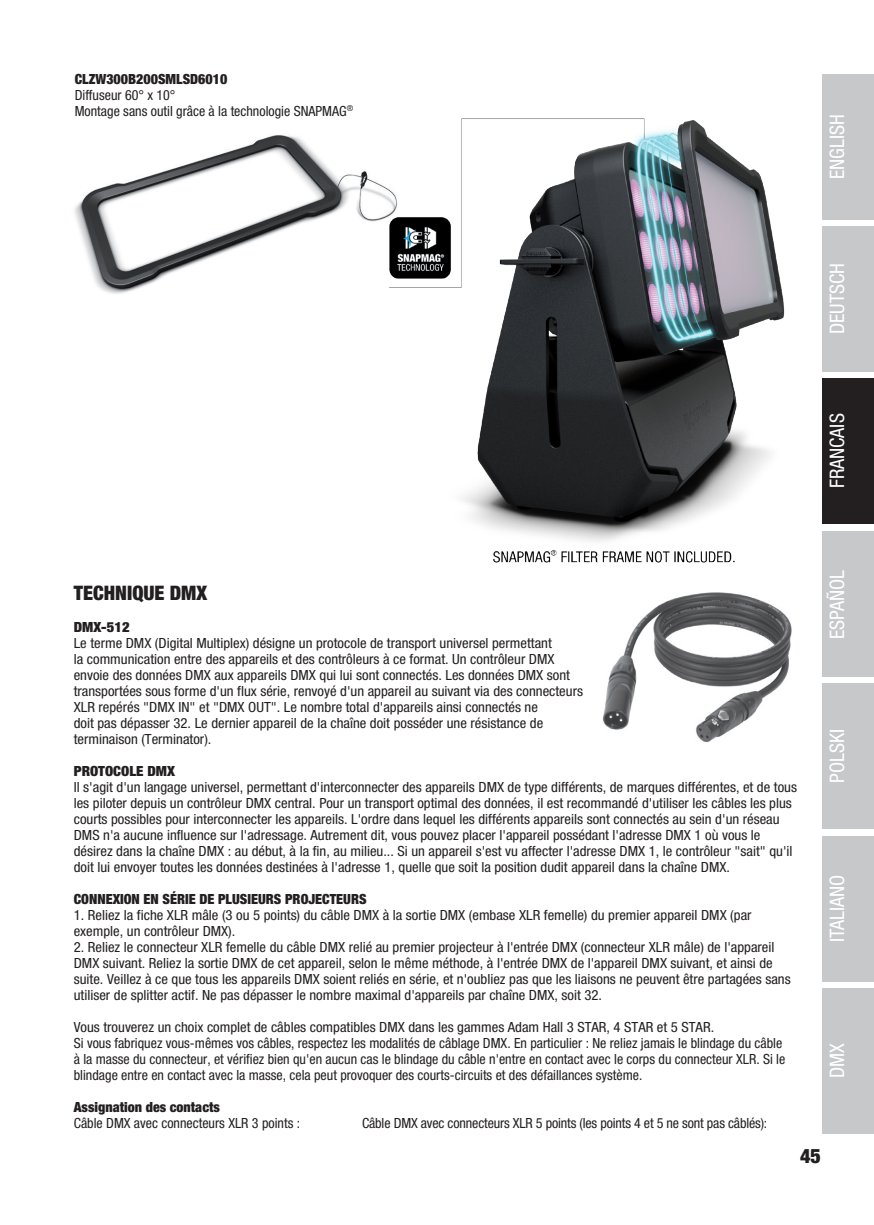
<style>
.page{position:relative;width:874px;height:1225px;background:#fff}
.page>*{position:absolute;margin:0;border:0;box-sizing:border-box;transform-origin:0 0}
.t1{font:condensed 20px "Helvetica Neue LT Std";color:#fff}
.t2{font:900 condensed 20px "Helvetica Neue LT Pro";color:#231f20}
.t3{font:900 condensed 20px "Helvetica Neue LT Std";color:#231f20}
.t4{font:condensed 14px/16px "Helvetica Neue LT Pro";color:#231f20;scale:1.05 1}
.t5{font:condensed 14px/16px "Helvetica Neue LT Pro";color:#231f20}
.t6{font:900 condensed 14px "Helvetica Neue LT Pro";color:#231f20}
.t7{font:900 condensed 14px "Helvetica Neue LT Pro";color:#231f20;scale:1.05 1}
</style>
<div class="page">
<div style="left:821px;top:988px;width:52px;height:146px;background:#c7c8ca"></div>
<div style="left:821px;top:74px;width:52px;height:145px;background:#c7c8ca"></div>
<div style="left:821px;top:226px;width:52px;height:145px;background:#c7c8ca"></div>
<div style="left:821px;top:378px;width:52px;height:146px;background:#231f20"></div>
<div style="left:821px;top:531px;width:52px;height:146px;background:#c7c8ca"></div>
<div style="left:821px;top:683px;width:52px;height:146px;background:#c7c8ca"></div>
<div style="left:821px;top:836px;width:52px;height:145px;background:#c7c8ca"></div>
<img style="left:74px;top:135px;width:281px;height:159px">
<img style="left:355px;top:76px;width:502px;height:510px">
<img style="left:602px;top:592px;width:190px;height:151px">
<p class="t6" style="left:75px;top:70px;width:154px">CLZW300B200SMLSD6010</p>
<p class="t5" style="left:75px;top:87px;width:280px">Diffuseur 60° x 10°<br>Montage sans outil grâce à la technologie SNAPMAG<sup>®</sup></p>
<h1 class="t1" style="left:824px;top:179px;width:66px;rotate:-90deg">ENGLISH</h1>
<h1 class="t1" style="left:824px;top:334px;width:73px;rotate:-90deg">DEUTSCH</h1>
<h1 class="t1" style="left:824px;top:488px;width:76px;rotate:-90deg">FRANCAIS</h1>
<h1 class="t2" style="left:74px;top:581px;width:135px">TECHNIQUE DMX</h1>
<p class="t7" style="left:74px;top:619px;width:55px">DMX-512</p>
<p class="t4" style="left:74px;top:635px;width:486px">Le terme DMX (Digital Multiplex) désigne un protocole de transport universel permettant<br>la communication entre des appareils et des contrôleurs à ce format. Un contrôleur DMX envoie des données DMX aux appareils DMX qui lui sont connectés. Les données DMX sont transportées sous forme d'un flux série, renvoyé d'un appareil au suivant via des connecteurs XLR repérés "DMX IN" et "DMX OUT". Le nombre total d'appareils ainsi connectés ne<br>doit pas dépasser 32. Le dernier appareil de la chaîne doit posséder une résistance de terminaison (Terminator).</p>
<p class="t7" style="left:74px;top:763px;width:98px">PROTOCOLE DMX</p>
<p class="t4" style="left:74px;top:779px;width:690px">Il s'agit d'un langage universel, permettant d'interconnecter des appareils DMX de type différents, de marques différentes, et de tous les piloter depuis un contrôleur DMX central. Pour un transport optimal des données, il est recommandé d'utiliser les câbles les plus courts possibles pour interconnecter les appareils. L'ordre dans lequel les différents appareils sont connectés au sein d'un réseau DMS n'a aucune influence sur l'adressage. Autrement dit, vous pouvez placer l'appareil possédant l'adresse DMX 1 où vous le désirez dans la chaîne DMX : au début, à la fin, au milieu... Si un appareil s'est vu affecter l'adresse DMX 1, le contrôleur "sait" qu'il doit lui envoyer toutes les données destinées à l'adresse 1, quelle que soit la position dudit appareil dans la chaîne DMX.</p>
<p class="t6" style="left:74px;top:891px;width:294px">CONNEXION EN SÉRIE DE PLUSIEURS PROJECTEURS</p>
<p class="t4" style="left:74px;top:907px;width:646px">1. Reliez la fiche XLR mâle (3 ou 5 points) du câble DMX à la sortie DMX (embase XLR femelle) du premier appareil DMX (par exemple, un contrôleur DMX).</p>
<p class="t4" style="left:74px;top:939px;width:684px">2. Reliez le connecteur XLR femelle du câble DMX relié au premier projecteur à l'entrée DMX (connecteur XLR mâle) de l'appareil DMX suivant. Reliez la sortie DMX de cet appareil, selon le même méthode, à l'entrée DMX de l'appareil DMX suivant, et ainsi de suite. Veillez à ce que tous les appareils DMX soient reliés en série, et n'oubliez pas que les liaisons ne peuvent être partagées sans utiliser de splitter actif. Ne pas dépasser le nombre maximal d'appareils par chaîne DMX, soit 32.</p>
<p class="t4" style="left:74px;top:1019px;width:679px">Vous trouverez un choix complet de câbles compatibles DMX dans les gammes Adam Hall 3 STAR, 4 STAR et 5 STAR.<br>Si vous fabriquez vous-mêmes vos câbles, respectez les modalités de câblage DMX. En particulier : Ne reliez jamais le blindage du câble à la masse du connecteur, et vérifiez bien qu'en aucun cas le blindage du câble n'entre en contact avec le corps du connecteur XLR. Si le blindage entre en contact avec la masse, cela peut provoquer des courts-circuits et des défaillances système.</p>
<p class="t6" style="left:74px;top:1099px;width:148px">Assignation des contacts</p>
<p class="t5" style="left:74px;top:1115px;width:228px">Câble DMX avec connecteurs XLR 3 points :</p>
<p class="t5" style="left:362px;top:1115px;width:406px">Câble DMX avec connecteurs XLR 5 points (les points 4 et 5 ne sont pas câblés):</p>
<h1 class="t1" style="left:825px;top:639px;width:71px;rotate:-90deg">ESPAÑOL</h1>
<h1 class="t1" style="left:825px;top:783px;width:55px;rotate:-90deg">POLSKI</h1>
<h1 class="t1" style="left:825px;top:942px;width:69px;rotate:-90deg">ITALIANO</h1>
<h1 class="t1" style="left:825px;top:1078px;width:36px;rotate:-90deg">DMX</h1>
<h1 class="t3" style="left:799px;top:1143px;width:22px">45</h1>
</div>
